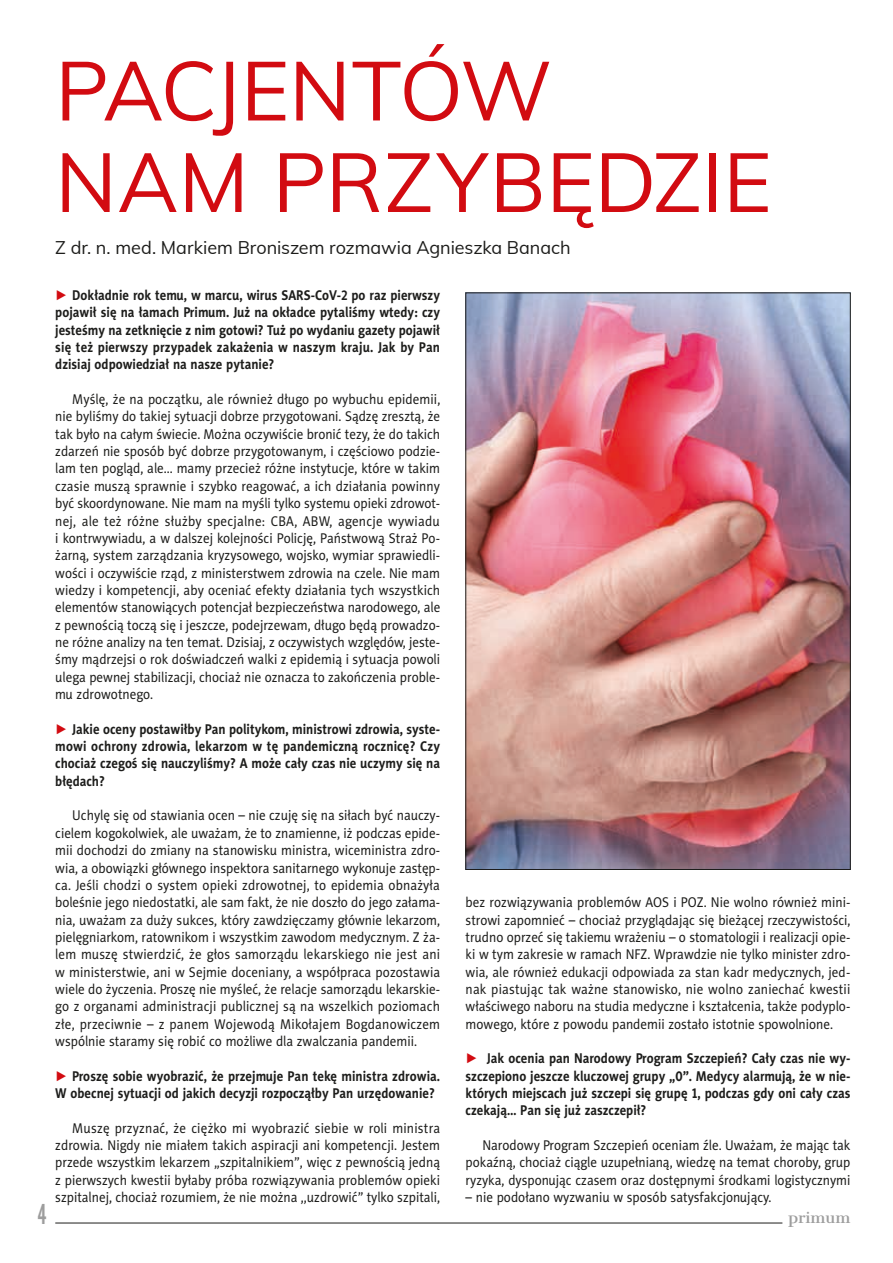
<style>
.page{position:relative;width:893px;height:1263px;background:#fff}
.page>*{position:absolute;margin:0;border:0;box-sizing:border-box;transform-origin:0 0}
.t1{font:82.5px/91.5px "Muli";letter-spacing:-.005em;color:#d20b11}
.t2{font:24.75px "Alternate Gothic 2 PL";color:#9d9d9d;scale:.82 1}
.t3{font:18px "Muli";letter-spacing:-.005em;color:#1d1d1b}
.t4{font:15px "Cantata One";color:#9d9d9d}
.t5{font:14.25px/17.4px "Naomi Sans EFNPS";color:#1d1d1b;text-align:justify;scale:.92 1}
.t6{font:700 14.25px/17.4px "Naomi Sans EFNPS";color:#1d1d1b;text-align:justify;scale:.9 1}
.s1{font-family:"Arial";color:#d20b11}
</style>
<div class="page">
<hr style="left:55px;top:1223px;width:727px;height:1px;background:#1d1d1b">
<img style="left:468px;top:295px;width:380px;height:573px">
<h1 class="t1" style="left:55px;top:41px;width:718px">Pacjentów<br>nam przybędzie</h1>
<p class="t3" style="left:55px;top:235px;width:517px">Z dr. n. med. Markiem Broniszem rozmawia Agnieszka Banach</p>
<p class="t6" style="left:55px;top:286px;width:429px"><span class="s1">►</span> Dokładnie rok temu, w marcu, wirus SARS-CoV-2 po raz pierwszy pojawił się na łamach Primum. Już na okładce pytaliśmy wtedy: czy jesteśmy na zetknięcie z nim gotowi? Tuż po wydaniu gazety pojawił się też pierwszy przypadek zakażenia w naszym kraju. Jak by Pan dzisiaj odpowiedział na nasze pytanie?</p>
<p class="t5" style="left:55px;top:391px;width:420px;text-indent:17px">Myślę, że na początku, ale również długo po wybuchu epidemii, nie byliśmy do takiej sytuacji dobrze przygotowani. Sądzę zresztą, że tak było na całym świecie. Można oczywiście bronić tezy, że do takich zdarzeń nie sposób być dobrze przygotowanym, i częściowo podzie&shy;lam ten pogląd, ale... mamy przecież różne instytucje, które w takim czasie muszą sprawnie i szybko reagować, a ich działania powinny być skoordynowane. Nie mam na myśli tylko systemu opieki zdrowot&shy;nej, ale też różne służby specjalne: CBA, ABW, agencje wywiadu i kontrwywiadu, a w dalszej kolejności Policję, Państwową Straż Po&shy;żarną, system zarządzania kryzysowego, wojsko, wymiar sprawiedli&shy;wości i oczywiście rząd, z ministerstwem zdrowia na czele. Nie mam wiedzy i kompetencji, aby oceniać efekty działania tych wszystkich elementów stanowiących potencjał bezpieczeństwa narodowego, ale z pewnością toczą się i jeszcze, podejrzewam, długo będą prowadzo&shy;ne różne analizy na ten temat. Dzisiaj, z oczywistych względów, jeste&shy;śmy mądrzejsi o rok doświadczeń walki z epidemią i sytuacja powoli ulega pewnej stabilizacji, chociaż nie oznacza to zakończenia proble&shy;mu zdrowotnego.</p>
<p class="t6" style="left:55px;top:720px;width:429px"><span class="s1">►</span> Jakie oceny postawiłby Pan politykom, ministrowi zdrowia, syste&shy;mowi ochrony zdrowia, lekarzom w tę pandemiczną rocznicę? Czy chociaż czegoś się nauczyliśmy? A może cały czas nie uczymy się na błędach?</p>
<p class="t5" style="left:55px;top:807px;width:420px;text-indent:17px">Uchylę się od stawiania ocen – nie czuję się na siłach być nauczy&shy;cielem kogokolwiek, ale uważam, że to znamienne, iż podczas epide&shy;mii dochodzi do zmiany na stanowisku ministra, wiceministra zdro&shy;wia, a obowiązki głównego inspektora sanitarnego wykonuje zastęp&shy;ca. Jeśli chodzi o system opieki zdrowotnej, to epidemia obnażyła boleśnie jego niedostatki, ale sam fakt, że nie doszło do jego załama&shy;nia, uważam za duży sukces, który zawdzięczamy głównie lekarzom, pielęgniarkom, ratownikom i wszystkim zawodom medycznym. Z ża&shy;lem muszę stwierdzić, że głos samorządu lekarskiego nie jest ani w ministerstwie, ani w Sejmie doceniany, a współpraca pozostawia wiele do życzenia. Proszę nie myśleć, że relacje samorządu lekarskie&shy;go z organami administracji publicznej są na wszelkich poziomach złe, przeciwnie – z panem Wojewodą Mikołajem Bogdanowiczem wspólnie staramy się robić co możliwe dla zwalczania pandemii.</p>
<p class="t6" style="left:55px;top:1067px;width:429px"><span class="s1">►</span> Proszę sobie wyobrazić, że przejmuje Pan tekę ministra zdrowia.<br>W obecnej sytuacji od jakich decyzji rozpocząłby Pan urzędowanie?</p>
<p class="t5" style="left:55px;top:1119px;width:420px;text-indent:17px">Muszę przyznać, że ciężko mi wyobrazić siebie w roli ministra zdrowia. Nigdy nie miałem takich aspiracji ani kompetencji. Jestem przede wszystkim lekarzem „szpitalnikiem”, więc z pewnością jedną z pierwszych kwestii byłaby próba rozwiązywania problemów opieki szpitalnej, chociaż rozumiem, że nie można ,,uzdrowić” tylko szpitali,</p>
<p class="t5" style="left:466px;top:894px;width:420px">bez rozwiązywania problemów AOS i POZ. Nie wolno również mini&shy;strowi zapomnieć – chociaż przyglądając się bieżącej rzeczywistości, trudno oprzeć się takiemu wrażeniu – o stomatologii i realizacji opie&shy;ki w tym zakresie w ramach NFZ. Wprawdzie nie tylko minister zdro&shy;wia, ale również edukacji odpowiada za stan kadr medycznych, jed&shy;nak piastując tak ważne stanowisko, nie wolno zaniechać kwestii właściwego naboru na studia medyczne i kształcenia, także podyplo&shy;mowego, które z powodu pandemii zostało istotnie spowolnione.</p>
<p class="t6" style="left:466px;top:1050px;width:429px"><span class="s1">►</span> Jak ocenia pan Narodowy Program Szczepień? Cały czas nie wy&shy;szczepiono jeszcze kluczowej grupy „0”. Medycy alarmują, że w nie&shy;których miejscach już szczepi się grupę 1, podczas gdy oni cały czas czekają… Pan się już zaszczepił?</p>
<p class="t5" style="left:466px;top:1137px;width:420px;text-indent:17px">Narodowy Program Szczepień oceniam źle. Uważam, że mając tak pokaźną, chociaż ciągle uzupełnianą, wiedzę na temat choroby, grup ryzyka, dysponując czasem oraz dostępnymi środkami logistycznymi</p>
<p class="t5" style="left:466px;top:1189px;width:334px">– nie podołano wyzwaniu w sposób satysfakcjonujący.</p>
<h2 class="t2" style="left:37px;top:1198px;width:13px">4</h2>
<p class="t4" style="left:788px;top:1208px;width:64px">Primum</p>
</div>
